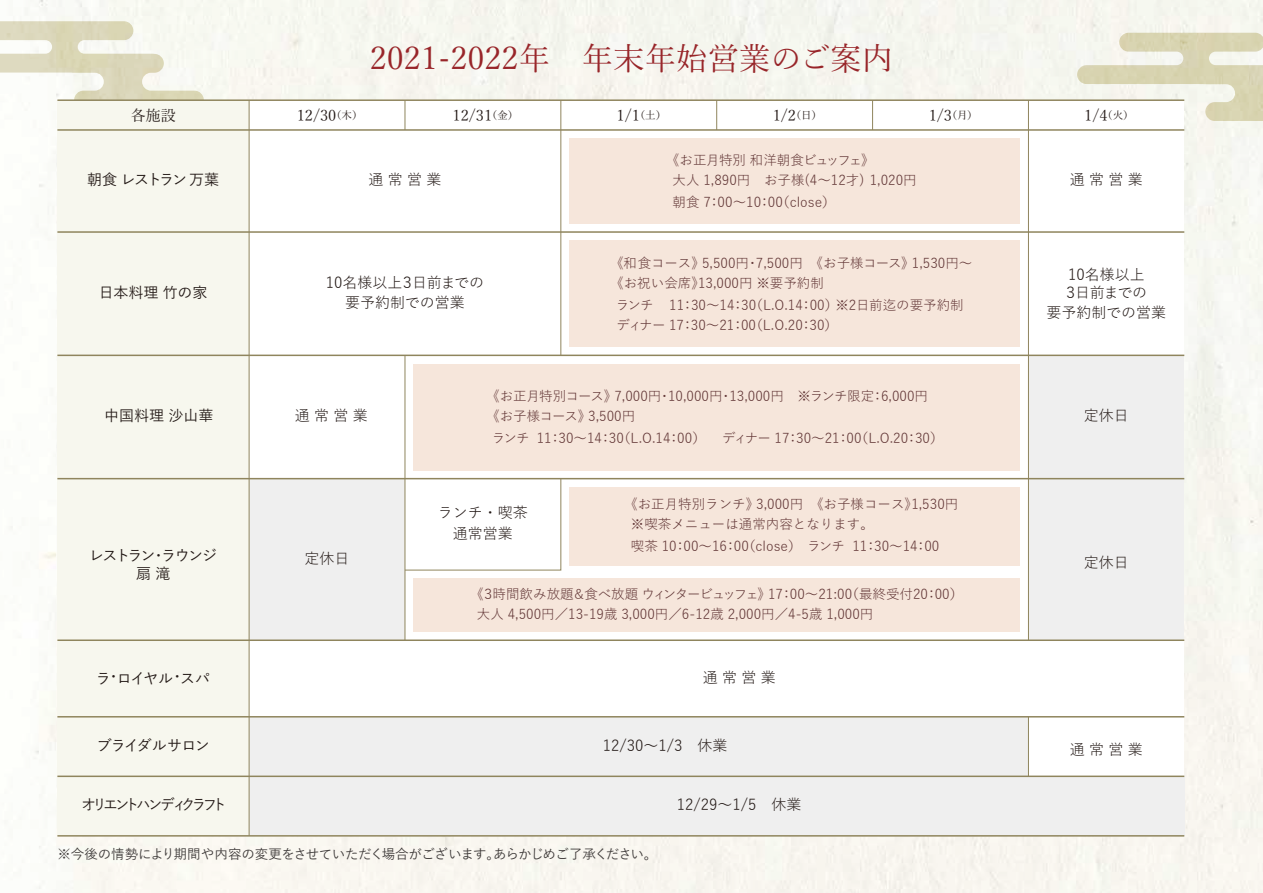
<style>
.page{position:relative;width:1263px;height:893px;background:#fff}
.page>*{position:absolute;margin:0;border:0;box-sizing:border-box;transform-origin:0 0}
.t1{font:31.5px "Yu Mincho";color:#982529}
.t2{font:15px/18px "Yu Gothic";color:#221815;text-align:center}
.t3{font:500 15px/18px "Yu Gothic";letter-spacing:-.11em;color:#221815;text-align:center}
.t4{font:15px "Yu Mincho";color:#221815}
.t5{font:500 15px "Yu Gothic";letter-spacing:-.225em;color:#221815;scale:.95 1}
.t6{font:500 15px "Yu Gothic";letter-spacing:-.05em;color:#221815}
.t7{font:13.5px/19.5px "Yu Gothic";color:#613535}
.t8{font:500 13.5px "Yu Gothic";letter-spacing:-.045em;color:#3e3a39}
.s1{font-size:10.5px}
</style>
<div class="page">
<svg style="left:0;top:21px;width:204px;height:89px"></svg>
<svg style="left:1077px;top:33px;width:186px;height:88px"></svg>
<div style="left:57px;top:100px;width:192px;height:736px;background:#f7f7ee"></div>
<div style="left:249px;top:776px;width:935px;height:60px;background:#efefef"></div>
<div style="left:249px;top:717px;width:779px;height:59px;background:#efefef"></div>
<div style="left:569px;top:487px;width:451px;height:79px;background:#f6e6db"></div>
<div style="left:413px;top:579px;width:607px;height:53px;background:#f6e6db"></div>
<div style="left:413px;top:364px;width:607px;height:106px;background:#f6e6db"></div>
<div style="left:569px;top:241px;width:451px;height:106px;background:#f6e6db"></div>
<div style="left:249px;top:479px;width:156px;height:161px;background:#efefef"></div>
<div style="left:1028px;top:355px;width:156px;height:124px;background:#efefef"></div>
<div style="left:1028px;top:479px;width:156px;height:161px;background:#efefef"></div>
<div style="left:569px;top:138px;width:451px;height:86px;background:#f6e6db"></div>
<hr style="left:57px;top:99px;width:1127px;height:2px;background:#8f855d">
<hr style="left:57px;top:129px;width:1127px;height:2px;background:#8f855d">
<hr style="left:57px;top:231px;width:1127px;height:2px;background:#8f855d">
<hr style="left:57px;top:355px;width:1127px;height:1px;background:#8f855d">
<hr style="left:57px;top:639px;width:1127px;height:2px;background:#8f855d">
<hr style="left:57px;top:478px;width:1127px;height:1px;background:#8f855d">
<hr style="left:57px;top:716px;width:1127px;height:1px;background:#8f855d">
<hr style="left:57px;top:776px;width:1127px;height:1px;background:#8f855d">
<hr style="left:57px;top:835px;width:1127px;height:2px;background:#8f855d">
<hr style="left:249px;top:100px;width:1px;height:736px;background:#8f855d">
<hr style="left:405px;top:100px;width:1px;height:30px;background:#8f855d">
<hr style="left:716px;top:100px;width:1px;height:30px;background:#8f855d">
<hr style="left:872px;top:100px;width:1px;height:30px;background:#8f855d">
<hr style="left:561px;top:100px;width:1px;height:255px;background:#8f855d">
<hr style="left:405px;top:355px;width:1px;height:285px;background:#8f855d">
<hr style="left:1028px;top:100px;width:1px;height:540px;background:#8f855d">
<hr style="left:1028px;top:717px;width:1px;height:59px;background:#8f855d">
<svg style="left:405px;top:479px;width:156px;height:91px"></svg>
<h1 class="t1" style="left:370px;top:29px;width:525px">2021-2022年　年末年始営業のご案内</h1>
<p class="t4" style="left:131px;top:102px;width:46px">各施設</p>
<p class="t4" style="left:297px;top:102px;width:67px">12/30<span class="s1">（木）</span></p>
<p class="t4" style="left:453px;top:102px;width:67px">12/31<span class="s1">（金）</span></p>
<p class="t4" style="left:617px;top:102px;width:51px">1/1<span class="s1">（土）</span></p>
<p class="t4" style="left:773px;top:102px;width:51px">1/2<span class="s1">（日）</span></p>
<p class="t4" style="left:929px;top:102px;width:50px">1/3<span class="s1">（月）</span></p>
<p class="t4" style="left:1084px;top:102px;width:51px">1/4<span class="s1">（火）</span></p>
<p class="t3" style="left:87px;top:169px;width:133px">朝食 レストラン万葉</p>
<p class="t7" style="left:672px;top:149px;width:246px;text-indent:-7px">《お正月特別 和洋朝食ビュッフェ》<br>大人 1,890円　お子様(4～12才　1,020円</p>
<p class="t2" style="left:369px;top:169px;width:74px">通 常 営 業</p>
<p class="t2" style="left:1070px;top:169px;width:74px">通 常 営 業</p>
<p class="t7" style="left:859px;top:168px;width:7px">)</p>
<p class="t7" style="left:672px;top:191px;width:165px">朝食 7：00～10：00（close）</p>
<p class="t3" style="left:99px;top:282px;width:110px">日本料理 竹の家</p>
<p class="t2" style="left:326px;top:271px;width:160px;line-height:19.5px">10名様以上３日前までの要予約制での営業</p>
<p class="t7" style="left:610px;top:252px;width:364px">《和食コース》5,500円・7,500円　《お子様コース》1,530円～《お祝い会席》13,000円 ※要予約制</p>
<p class="t7" style="left:616px;top:294px;width:349px">ランチ 11：30～14：30（L.O.14：00）※2日前迄の要予約制ディナー 17：30～21：00（L.O.20：30）</p>
<p class="t2" style="left:1063px;top:264px;width:86px">10名様以上<br>３日前までの</p>
<p class="t2" style="left:1046px;top:301px;width:121px">要予約制での営業</p>
<p class="t3" style="left:104px;top:405px;width:111px">中国料理 沙山華</p>
<p class="t2" style="left:295px;top:405px;width:74px">通 常 営 業</p>
<p class="t7" style="left:486px;top:385px;width:443px">《お正月特別コース》7,000円・10,000円・13,000円　※ランチ限定：6,000円《お子様コース》3,500円</p>
<p class="t7" style="left:492px;top:427px;width:453px">ランチ 11：30～14：30（L.O.14：00） 　ディナー 17：30～21：00（L.O.20：30）</p>
<p class="t2" style="left:1084px;top:405px;width:46px">定休日</p>
<p class="t3" style="left:89px;top:545px;width:129px">レストラン・ラウンジ扇 滝</p>
<p class="t2" style="left:305px;top:547px;width:46px">定休日</p>
<p class="t2" style="left:438px;top:500px;width:91px;line-height:21px">ランチ・喫茶通常営業</p>
<p class="t7" style="left:631px;top:493px;width:329px;text-indent:-7px">《お正月特別ランチ》3,000円　《お子様コース》1,530円※喫茶メニューは通常内容となります。</p>
<p class="t7" style="left:631px;top:535px;width:310px">喫茶 10：00～16：00（close）　ランチ 11：30～14：00</p>
<p class="t2" style="left:1084px;top:552px;width:46px">定休日</p>
<p class="t7" style="left:477px;top:583px;width:488px;text-indent:-7px">《３時間飲み放題＆食べ放題 ウィンタービュッフェ》17：00～21:00（最終受付20：00）大人 4,500円／13-19歳 3,000円／6-12歳 2,000円／4-5歳 1,000円</p>
<p class="t3" style="left:96px;top:667px;width:116px">ラ・ロイヤル・スパ</p>
<p class="t2" style="left:703px;top:666px;width:74px">通 常 営 業</p>
<p class="t6" style="left:97px;top:731px;width:115px">ブライダルサロン</p>
<p class="t2" style="left:603px;top:734px;width:126px">12/30～1/3　休業</p>
<p class="t2" style="left:1070px;top:738px;width:74px">通 常 営 業</p>
<p class="t5" style="left:81px;top:791px;width:155px">オリエントハンディクラフト</p>
<p class="t2" style="left:677px;top:794px;width:126px">12/29～1/5　休業</p>
<p class="t8" style="left:57px;top:841px;width:601px">※今後の情勢により期間や内容の変更をさせていただく場合がございます。あらかじめご了承ください。</p>
</div>
